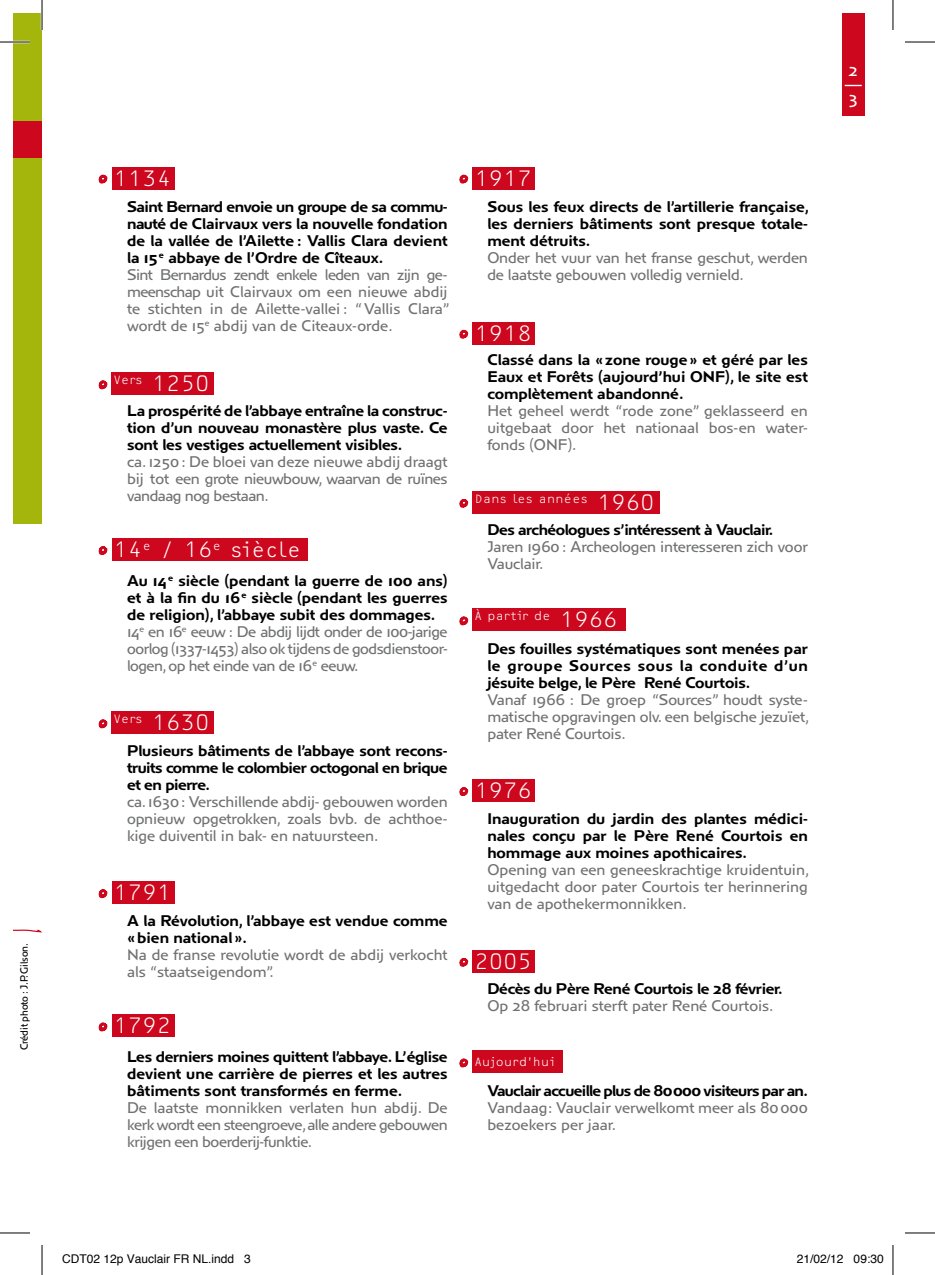
<style>
.page{position:relative;width:935px;height:1275px;background:#fff}
.page>*{position:absolute;margin:0;border:0;box-sizing:border-box;transform-origin:0 0}
.t1{font:300 21.4px "OCRF";letter-spacing:.03em;color:#fff}
.t2{font:18px/28px "Anisette Petite";color:#fff}
.t3{font:16px/17px "Anisette Petite";letter-spacing:-.01em;color:#707172;text-align:justify}
.t4{font:16px/17px "Anisette Petite Demi";color:#000;text-align:justify}
.t5{font:16px "Anisette Petite Demi";letter-spacing:-.04em;color:#000}
.t6{font:16px "Anisette Petite Demi";letter-spacing:-.03em;color:#000}
.t7{font:16px "Anisette Petite Demi";letter-spacing:-.02em;color:#000}
.t8{font:300 12.6px "OCRF";letter-spacing:.03em;color:#fff}
.t9{font:12px "Helvetica";color:#000}
.t10{font:11px "Anisette Petite";letter-spacing:-.01em;color:#000;scale:.95 1}
.s1{font-size:21.4px}
</style>
<div class="page">
<svg style="left:14px;top:929px;width:28px;height:4px"></svg>
<div style="left:14px;top:14px;width:28px;height:510px;background:#a4b50c"></div>
<div style="left:14px;top:121px;width:28px;height:37px;background:#cd071e"></div>
<div style="left:112px;top:167px;width:62px;height:22px;background:#cd071e"></div>
<svg style="left:98px;top:174px;width:10px;height:10px"></svg>
<div style="left:472px;top:167px;width:63px;height:22px;background:#cd071e"></div>
<svg style="left:459px;top:174px;width:10px;height:10px"></svg>
<div style="left:472px;top:322px;width:63px;height:22px;background:#cd071e"></div>
<svg style="left:459px;top:329px;width:10px;height:10px"></svg>
<div style="left:472px;top:779px;width:63px;height:23px;background:#cd071e"></div>
<svg style="left:459px;top:787px;width:10px;height:9px"></svg>
<div style="left:472px;top:950px;width:63px;height:22px;background:#cd071e"></div>
<svg style="left:459px;top:958px;width:10px;height:9px"></svg>
<div style="left:472px;top:1050px;width:91px;height:23px;background:#cd071e"></div>
<svg style="left:459px;top:1058px;width:10px;height:10px"></svg>
<div style="left:472px;top:491px;width:187px;height:23px;background:#cd071e"></div>
<svg style="left:459px;top:499px;width:10px;height:9px"></svg>
<div style="left:472px;top:608px;width:153px;height:23px;background:#cd071e"></div>
<svg style="left:459px;top:616px;width:10px;height:10px"></svg>
<div style="left:112px;top:372px;width:102px;height:23px;background:#cd071e"></div>
<svg style="left:98px;top:380px;width:10px;height:10px"></svg>
<div style="left:112px;top:881px;width:62px;height:23px;background:#cd071e"></div>
<svg style="left:98px;top:889px;width:10px;height:10px"></svg>
<div style="left:112px;top:1014px;width:62px;height:23px;background:#cd071e"></div>
<svg style="left:98px;top:1022px;width:10px;height:10px"></svg>
<div style="left:112px;top:711px;width:102px;height:23px;background:#cd071e"></div>
<svg style="left:98px;top:719px;width:10px;height:10px"></svg>
<div style="left:112px;top:538px;width:195px;height:23px;background:#cd071e"></div>
<svg style="left:98px;top:546px;width:10px;height:9px"></svg>
<div style="left:841px;top:14px;width:23px;height:102px;background:#cd071e"></div>
<svg style="left:844px;top:85px;width:17px;height:1px"></svg>
<hr style="left:0;top:41px;width:30px;height:2px;background:#fff">
<hr style="left:41px;top:0;width:2px;height:30px;background:#fff">
<hr style="left:0;top:42px;width:30px;height:1px;background:#000">
<hr style="left:904px;top:42px;width:30px;height:1px;background:#000">
<hr style="left:0;top:1232px;width:30px;height:1px;background:#000">
<hr style="left:904px;top:1232px;width:30px;height:1px;background:#000">
<hr style="left:42px;top:0;width:1px;height:30px;background:#000">
<hr style="left:42px;top:1245px;width:1px;height:30px;background:#000">
<hr style="left:892px;top:0;width:1px;height:30px;background:#000">
<hr style="left:892px;top:1245px;width:1px;height:30px;background:#000">
<p class="t10" style="left:18px;top:1050px;width:114px;rotate:-90deg">Crédit photo : J.P. Gilson.</p>
<h1 class="t1" style="left:114px;top:166px;width:58px">1134</h1>
<h1 class="t1" style="left:474px;top:166px;width:58px">1917</h1>
<p class="t4" style="left:127px;top:198px;width:322px">Saint Bernard envoie un groupe de sa commu&shy;nauté de Clairvaux vers la nouvelle fondation de la vallée de l’Ailette : Vallis Clara devient la 15<sup>e</sup> abbaye de l’Ordre de Cîteaux.</p>
<p class="t3" style="left:127px;top:266px;width:324px;text-align:left">Sint Bernardus zendt enkele leden van zijn ge&shy;meenschap uit Clairvaux om een nieuwe abdij te stichten in de Ailette-vallei : “Vallis Clara” wordt de 15<sup>e</sup> abdij van de Citeaux-orde.</p>
<p class="t8" style="left:114px;top:372px;width:97px">Vers <span class="s1">1250</span></p>
<p class="t4" style="left:127px;top:402px;width:322px">La prospérité de l’abbaye entraîne la construc&shy;tion d’un nouveau monastère plus vaste. Ce sont les vestiges actuellement visibles.</p>
<p class="t3" style="left:127px;top:453px;width:322px">ca. 1250 : De bloei van deze nieuwe abdij draagt bij tot een grote nieuwbouw, waarvan de ruïnes vandaag nog bestaan.</p>
<h1 class="t1" style="left:114px;top:537px;width:188px">14<sup>e</sup> / 16<sup>e</sup> siècle</h1>
<p class="t4" style="left:127px;top:572px;width:322px">Au 14<sup>e</sup> siècle (pendant la guerre de 100 ans) et à la fin du 16<sup>e</sup> siècle (pendant les guerres de religion), l’abbaye subit des dommages.</p>
<p class="t3" style="left:127px;top:623px;width:322px">14<sup>e</sup> en 16<sup>e</sup> eeuw : De abdij lijdt onder de 100-jarige oorlog (1337-1453) also ok tijdens de godsdienstoor&shy;logen, op het einde van de 16<sup>e</sup> eeuw.</p>
<p class="t8" style="left:114px;top:711px;width:97px">Vers <span class="s1">1630</span></p>
<p class="t4" style="left:127px;top:742px;width:322px">Plusieurs bâtiments de l’abbaye sont recons&shy;truits comme le colombier octogonal en brique et en pierre.</p>
<p class="t3" style="left:127px;top:793px;width:322px">ca. 1630 : Verschillende abdij- gebouwen worden opnieuw opgetrokken, zoals bvb. de achthoe&shy;kige duiventil in bak- en natuursteen.</p>
<h1 class="t1" style="left:114px;top:880px;width:58px">1791</h1>
<p class="t4" style="left:127px;top:912px;width:322px">A la Révolution, l’abbaye est vendue comme «bien national».</p>
<p class="t3" style="left:127px;top:946px;width:322px">Na de franse revolutie wordt de abdij verkocht als “staatseigendom”.</p>
<h1 class="t1" style="left:114px;top:1013px;width:58px">1792</h1>
<p class="t4" style="left:127px;top:1048px;width:322px">Les derniers moines quittent l’abbaye. L’église devient une carrière de pierres et les autres bâtiments sont transformés en ferme.</p>
<p class="t3" style="left:127px;top:1099px;width:322px">De laatste monnikken verlaten hun abdij. De kerk wordt een steengroeve, alle andere gebouwen krijgen een boerderij-funktie.</p>
<p class="t4" style="left:487px;top:198px;width:323px">Sous les feux directs de l’artillerie française, les derniers bâtiments sont presque totale&shy;ment détruits.</p>
<p class="t3" style="left:487px;top:249px;width:322px">Onder het vuur van het franse geschut, werden de laatste gebouwen volledig vernield.</p>
<h1 class="t1" style="left:474px;top:321px;width:58px">1918</h1>
<p class="t4" style="left:487px;top:351px;width:322px">Classé dans la «zone rouge» et géré par les Eaux et Forêts (aujourd’hui ONF), le site est complètement abandonné.</p>
<p class="t3" style="left:487px;top:402px;width:322px">Het geheel werdt “rode zone” geklasseerd en uitgebaat door het nationaal bos-en water&shy;fonds (ONF).</p>
<p class="t8" style="left:474px;top:491px;width:181px">Dans les années <span class="s1">1960</span></p>
<p class="t6" style="left:487px;top:520px;width:287px">Des archéologues s’intéressent à Vauclair.</p>
<p class="t3" style="left:487px;top:538px;width:322px">Jaren 1960 : Archeologen interesseren zich voor<br>Vauclair.</p>
<p class="t8" style="left:474px;top:608px;width:144px">À partir de <span class="s1">1966</span></p>
<p class="t4" style="left:487px;top:640px;width:322px">Des fouilles systématiques sont menées par le groupe Sources sous la conduite d’un jésuite belge, le Père René Courtois.</p>
<p class="t3" style="left:487px;top:691px;width:323px">Vanaf 1966 : De groep “Sources” houdt syste&shy;matische opgravingen olv. een belgische jezuïet, pater René Courtois.</p>
<h1 class="t1" style="left:474px;top:778px;width:58px">1976</h1>
<p class="t4" style="left:487px;top:810px;width:322px">Inauguration du jardin des plantes médici&shy;nales conçu par le Père René Courtois en hommage aux moines apothicaires.</p>
<p class="t3" style="left:487px;top:861px;width:323px">Opening van een geneeskrachtige kruidentuin, uitgedacht door pater Courtois ter herinnering van de apothekermonnikken.</p>
<h1 class="t1" style="left:474px;top:948px;width:58px">2005</h1>
<p class="t7" style="left:487px;top:979px;width:297px">Décès du Père René Courtois le 28 février.</p>
<p class="t3" style="left:487px;top:997px;width:288px">Op 28 februari sterft pater René Courtois.</p>
<p class="t8" style="left:474px;top:1054px;width:81px">Aujourd’hui</p>
<p class="t5" style="left:487px;top:1081px;width:322px">Vauclair accueille plus de 80000 visiteurs par an.</p>
<p class="t3" style="left:487px;top:1099px;width:322px">Vandaag: Vauclair verwelkomt meer als 80000 bezoekers per jaar.</p>
<p class="t2" style="left:848px;top:56px;width:11px">2<br>3</p>
<p class="t9" style="left:62px;top:1249px;width:190px">CDT02 12p Vauclair FR NL.indd 3</p>
<p class="t9" style="left:796px;top:1249px;width:88px">21/02/12 09:30</p>
</div>
